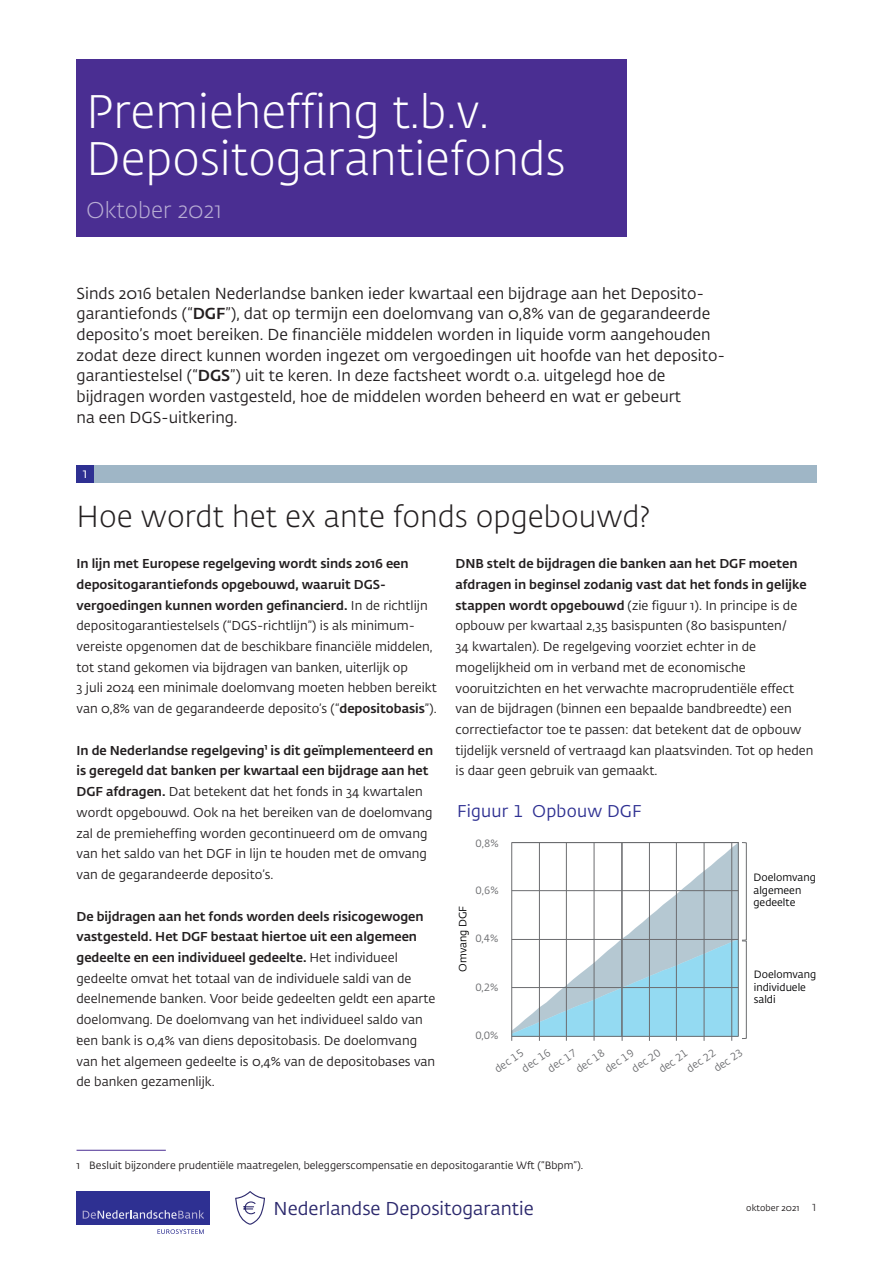
<style>
.page{position:relative;width:893px;height:1263px;background:#fff}
.page>*{position:absolute;margin:0;border:0;box-sizing:border-box;transform-origin:0 0}
.t1{font:300 46.5px/46.5px "DNB Fedra";color:#fff}
.t2{font:300 30px "DNB Fedra";color:#231f20}
.t3{font:300 22.5px "DNB Fedra";color:#b8add4}
.t4{font:18.45px "DNB Fedra";color:#2c296d}
.t5{font:16.8px "DNB Fedra";letter-spacing:.015em;color:#2e3092}
.t6{font:15.75px/20.7px "DNB Fedra";color:#231f20}
.t7{font:13.5px "DNB Fedra";color:#fff}
.t8{font:12.75px/20.7px "DNB Fedra";color:#231f20}
.t9{font:10.5px "DNB Fedra";color:#231f20}
.t10{font:10.5px/16.8px "DNB Fedra";color:#6c6d70}
.t11{font:10.5px/12.6px "DNB Fedra";color:#000002}
.t12{font:9px "DNB Fedra";color:#231f20}
.t13{font:7.5px "DNB Fedra";color:#231f20}
.s1{font-weight:500}
.s2{font-weight:300;font-size:12.75px}
</style>
<div class="page">
<div style="left:77px;top:59px;width:550px;height:177px;background:#4a2e92"></div>
<div style="left:77px;top:1191px;width:133px;height:34px;background:#2e3092"></div>
<svg style="left:157px;top:1229px;width:47px;height:5px"></svg>
<svg style="left:83px;top:1210px;width:121px;height:9px"></svg>
<svg style="left:235px;top:1191px;width:30px;height:34px"></svg>
<div style="left:77px;top:466px;width:739px;height:17px;background:#9fb6c6"></div>
<div style="left:77px;top:466px;width:17px;height:17px;background:#2e3092"></div>
<hr style="left:77px;top:1150px;width:89px;height:1px;background:#4a2e92">
<hr style="left:511px;top:842px;width:1px;height:199px;background:#6c6d70">
<hr style="left:539px;top:842px;width:1px;height:199px;background:#6c6d70">
<hr style="left:566px;top:842px;width:1px;height:199px;background:#6c6d70">
<hr style="left:594px;top:842px;width:1px;height:199px;background:#6c6d70">
<hr style="left:649px;top:842px;width:1px;height:199px;background:#6c6d70">
<hr style="left:676px;top:842px;width:1px;height:199px;background:#6c6d70">
<hr style="left:704px;top:842px;width:1px;height:199px;background:#6c6d70">
<hr style="left:731px;top:842px;width:1px;height:199px;background:#6c6d70">
<hr style="left:622px;top:842px;width:1px;height:199px;background:#6c6d70">
<svg style="left:511px;top:842px;width:236px;height:197px"></svg>
<h1 class="t1" style="left:86px;top:89px;width:481px">Premieheffing t.b.v.<br>Depositogarantiefonds</h1>
<h3 class="t3" style="left:86px;top:197px;width:137px">Oktober 2021</h3>
<p class="t6" style="left:77px;top:283px;width:650px">Sinds 2016 betalen Nederlandse banken ieder kwartaal een bijdrage aan het Deposito&shy;garantiefonds (“<span class="s1">DGF</span>”), dat op termijn een doelomvang van 0,8% van de gegarandeerde deposito’s moet bereiken. De financiële middelen worden in liquide vorm aangehouden zodat deze direct kunnen worden ingezet om vergoedingen uit hoofde van het deposito&shy;garantiestelsel (“<span class="s1">DGS</span>”) uit te keren. In deze factsheet wordt o.a. uitgelegd hoe de bijdragen worden vastgesteld, hoe de middelen worden beheerd en wat er gebeurt<br>na een DGS-uitkering.</p>
<p class="t7" style="left:83px;top:465px;width:6px">1</p>
<h2 class="t2" style="left:77px;top:498px;width:575px">Hoe wordt het ex ante fonds opgebouwd?</h2>
<p class="t8" style="left:77px;top:553px;width:362px"><span class="s1">In lijn met Europese regelgeving wordt sinds 2016 een depositogarantiefonds opgebouwd, waaruit DGS&shy;vergoedingen kunnen worden gefinancierd.</span> In de richtlijn depositogarantiestelsels (“DGS-richtlijn”) is als minimum&shy;vereiste opgenomen dat de beschikbare financiële middelen, tot stand gekomen via bijdragen van banken, uiterlijk op<br>3 juli 2024 een minimale doelomvang moeten hebben bereikt van 0,8% van de gegarandeerde deposito’s (“<span class="s1">depositobasis</span>”).</p>
<p class="t8" style="left:77px;top:740px;width:358px"><span class="s1">In de Nederlandse regelgeving¹ is dit geïmplementeerd en is geregeld dat banken per kwartaal een bijdrage aan het DGF afdragen.</span> Dat betekent dat het fonds in 34 kwartalen wordt opgebouwd. Ook na het bereiken van de doelomvang zal de premieheffing worden gecontinueerd om de omvang van het saldo van het DGF in lijn te houden met de omvang van de gegarandeerde deposito’s.</p>
<p class="t8" style="left:77px;top:906px;width:360px"><span class="s1">De bijdragen aan het fonds worden deels risicogewogen vastgesteld. Het DGF bestaat hiertoe uit een algemeen gedeelte en een individueel gedeelte.</span> Het individueel gedeelte omvat het totaal van de individuele saldi van de deelnemende banken. Voor beide gedeelten geldt een aparte doelomvang. De doelomvang van het individueel saldo van een bank is 0,4% van diens depositobasis. De doelomvang van het algemeen gedeelte is 0,4% van de depositobases van de banken gezamenlijk.</p>
<p class="t8" style="left:455px;top:553px;width:359px"><span class="s1">DNB stelt de bijdragen die banken aan het DGF moeten afdragen in beginsel zodanig vast dat het fonds in gelijke stappen wordt opgebouwd</span> (zie figuur 1). In principe is de opbouw per kwartaal 2,35 basispunten (80 basispunten/<br>34 kwartalen). De regelgeving voorziet echter in de mogelijkheid om in verband met de economische vooruitzichten en het verwachte macroprudentiële effect van de bijdragen (binnen een bepaalde bandbreedte) een correctiefactor toe te passen: dat betekent dat de opbouw tijdelijk versneld of vertraagd kan plaatsvinden. Tot op heden is daar geen gebruik van gemaakt.</p>
<h3 class="t5" style="left:457px;top:800px;width:186px">Figuur 1 Opbouw DGF</h3>
<p class="t10" style="left:476px;top:835px;width:25px">0,8%</p>
<p class="t11" style="left:753px;top:871px;width:64px">Doelomvang algemeen gedeelte</p>
<p class="t10" style="left:476px;top:882px;width:25px">0,6%</p>
<p class="t11" style="left:457px;top:972px;width:68px;rotate:-90deg">Omvang DGF</p>
<p class="t10" style="left:475px;top:930px;width:25px">0,4%</p>
<p class="t11" style="left:754px;top:968px;width:64px">Doelomvang individuele saldi</p>
<p class="t10" style="left:475px;top:979px;width:25px">0,2%</p>
<p class="t10" style="left:475px;top:1027px;width:25px">0,0%</p>
<p class="t13" style="left:77px;top:1033px;width:4px">1</p>
<p class="t10" style="left:710px;top:1063px;width:33px;rotate:-35deg">dec 23</p>
<p class="t10" style="left:518px;top:1063px;width:34px;rotate:-35deg">dec 16</p>
<p class="t10" style="left:628px;top:1063px;width:34px;rotate:-35deg">dec 20</p>
<p class="t10" style="left:683px;top:1063px;width:34px;rotate:-35deg">dec 22</p>
<p class="t10" style="left:544px;top:1063px;width:34px;rotate:-35deg">dec 17</p>
<p class="t10" style="left:592px;top:1050px;width:34px;text-indent:-24px;rotate:-35deg">dec 18<br>dec 19</p>
<p class="t10" style="left:491px;top:1063px;width:34px;rotate:-35deg">dec 15</p>
<p class="t10" style="left:655px;top:1063px;width:34px;rotate:-35deg">dec 21</p>
<p class="t9" style="left:77px;top:1159px;width:508px">1 Besluit bijzondere prudentiële maatregelen, beleggerscompensatie en depositogarantie Wft (“Bbpm”).</p>
<h3 class="t4" style="left:274px;top:1197px;width:262px">Nederlandse Depositogarantie</h3>
<p class="t12" style="left:746px;top:1202px;width:72px">oktober 2021 <span class="s2">1</span></p>
</div>
